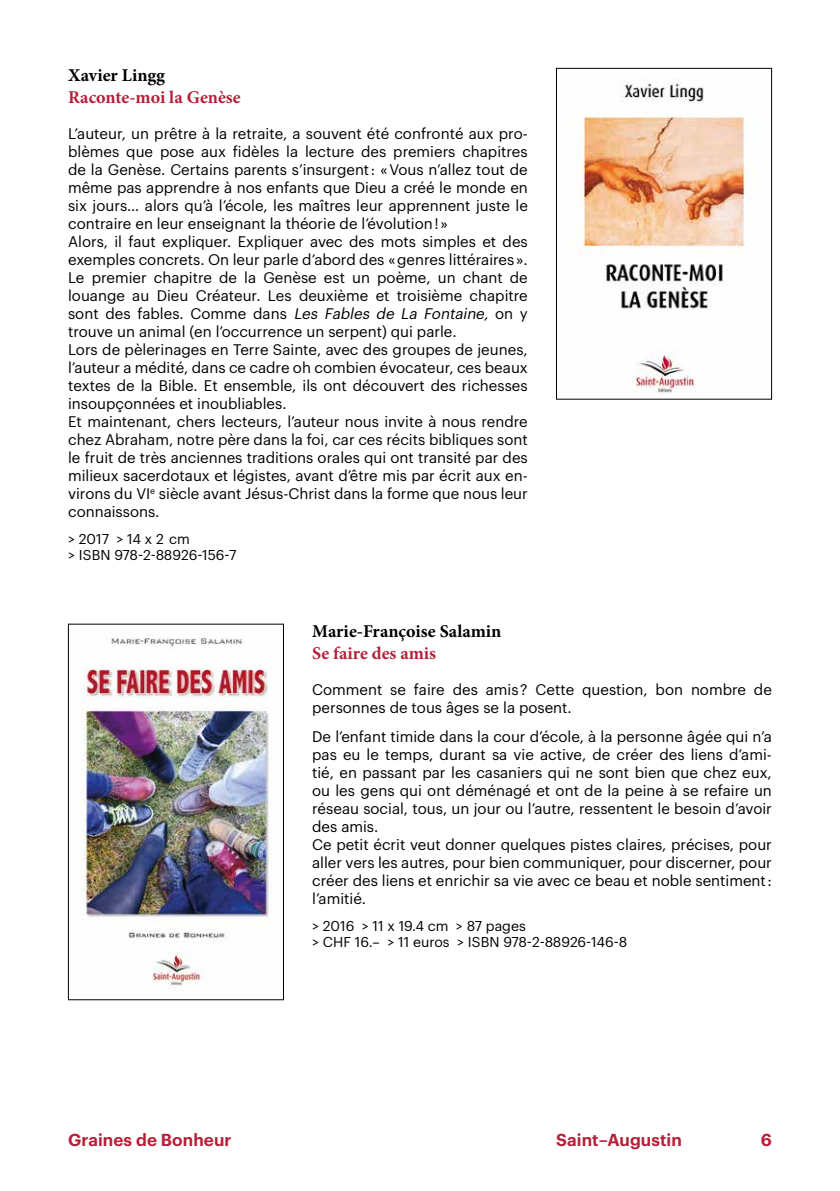
<style>
.page{position:relative;width:840px;height:1191px;background:#fff}
.page>*{position:absolute;margin:0;border:0;box-sizing:border-box;transform-origin:0 0}
.t1{font:700 18px "Minion Pro";color:#000}
.t2{font:700 18px "Minion Pro";color:#b71f38}
.t3{font:600 17px "Graphik";letter-spacing:.005em;color:#b71f38}
.t4{font:15px/18px "Graphik";color:#000}
.t5{font:14px/16px "Graphik";color:#000}
.s1{font-style:italic}
</style>
<div class="page">
<img style="left:82px;top:637px;width:187px;height:353px">
<div style="left:68px;top:624px;width:215px;height:376px;border:1px solid #000"></div>
<img style="left:574px;top:79px;width:172px;height:315px">
<div style="left:556px;top:68px;width:215px;height:331px;border:1px solid #000"></div>
<p class="t1" style="left:68px;top:63px;width:98px">Xavier Lingg</p>
<p class="t2" style="left:68px;top:84px;width:174px">Raconte-moi la Genèse</p>
<p class="t4" style="left:68px;top:123px;width:461px">L’auteur, un prêtre à la retraite, a souvent été confronté aux pro&shy;blèmes que pose aux fidèles la lecture des premiers chapitres de la Genèse. Certains parents s’insurgent : « Vous n’allez tout de même pas apprendre à nos enfants que Dieu a créé le monde en six jours… alors qu’à l’école, les maîtres leur apprennent juste le contraire en leur enseignant la théorie de l’évolution ! »<br>Alors, il faut expliquer. Expliquer avec des mots simples et des exemples concrets. On leur parle d’abord des « genres littéraires ».<br>Le premier chapitre de la Genèse est un poème, un chant de louange au Dieu Créateur. Les deuxième et troisième chapitre sont des fables. Comme dans <span class="s1">Les Fables de La Fontaine,</span> on y trouve un animal (en l’occurrence un serpent) qui parle.<br>Lors de pèlerinages en Terre Sainte, avec des groupes de jeunes, l’auteur a médité, dans ce cadre oh combien évocateur, ces beaux textes de la Bible. Et ensemble, ils ont découvert des richesses insoupçonnées et inoubliables.<br>Et maintenant, chers lecteurs, l’auteur nous invite à nous rendre chez Abraham, notre père dans la foi, car ces récits bibliques sont le fruit de très anciennes traditions orales qui ont transité par des milieux sacerdotaux et légistes, avant d’être mis par écrit aux en&shy;virons du VI<sup>e</sup> siècle avant Jésus-Christ dans la forme que nous leur connaissons.</p>
<p class="t5" style="left:68px;top:530px;width:170px">&gt; 2017 &gt; 14 x 2 cm<br>&gt; ISBN 978-2-88926-156-7</p>
<p class="t1" style="left:312px;top:618px;width:191px">Marie-Françoise Salamin</p>
<p class="t2" style="left:312px;top:640px;width:125px">Se faire des amis</p>
<p class="t4" style="left:312px;top:679px;width:461px">Comment se faire des amis ? Cette question, bon nombre de personnes de tous âges se la posent.</p>
<p class="t4" style="left:312px;top:726px;width:461px">De l’enfant timide dans la cour d’école, à la personne âgée qui n’a pas eu le temps, durant sa vie active, de créer des liens d’ami&shy;tié, en passant par les casaniers qui ne sont bien que chez eux, ou les gens qui ont déménagé et ont de la peine à se refaire un réseau social, tous, un jour ou l’autre, ressentent le besoin d’avoir des amis.<br>Ce petit écrit veut donner quelques pistes claires, précises, pour aller vers les autres, pour bien communiquer, pour discerner, pour créer des liens et enrichir sa vie avec ce beau et noble sentiment : l’amitié.</p>
<p class="t5" style="left:312px;top:917px;width:316px">&gt; 2016 &gt; 11 x 19.4 cm &gt; 87 pages<br>&gt; CHF 16.– &gt; 11 euros &gt; ISBN 978-2-88926-146-8</p>
<p class="t3" style="left:68px;top:1126px;width:165px">Graines de Bonheur</p>
<p class="t3" style="left:556px;top:1126px;width:127px">Saint–Augustin</p>
<p class="t3" style="left:760px;top:1126px;width:13px">6</p>
</div>
